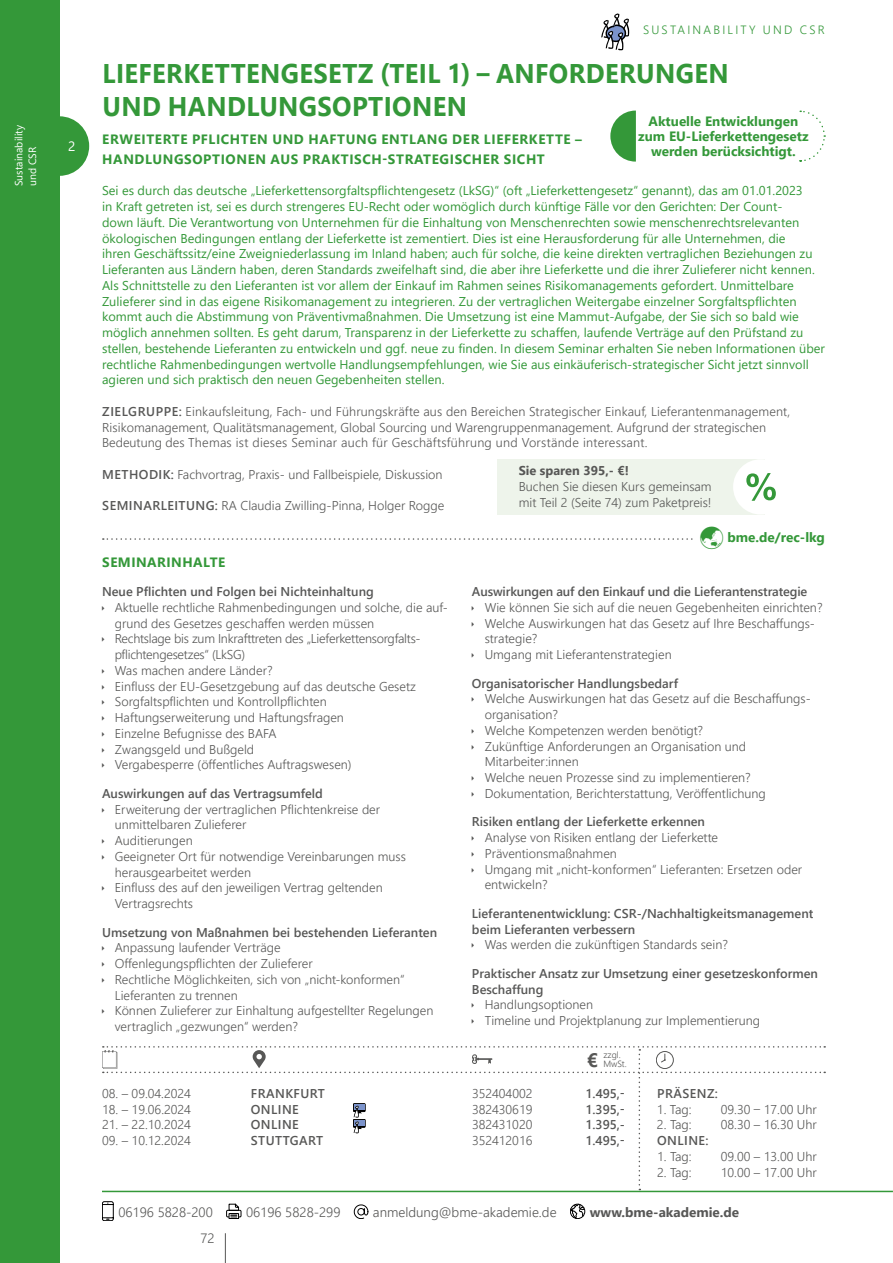
<style>
.page{position:relative;width:893px;height:1263px;background:#fff}
.page>*{position:absolute;margin:0;border:0;box-sizing:border-box;transform-origin:0 0}
.t1{font:700 27px/33px "Segoe UI";letter-spacing:.015em;color:#349839;scale:.95 1}
.t2{font:700 19.5px "Segoe UI";color:#575756}
.t3{font:700 13.5px/19.5px "Segoe UI";letter-spacing:.04em;color:#349839}
.t4{font:700 13.5px/15px "Segoe UI";color:#349839;text-align:center}
.t5{font:300 13.5px "Segoe UI";color:#575756}
.t6{font:700 13.5px "Segoe UI";color:#575756}
.t7{font:13.5px "Segoe UI";color:#fff}
.t8{font:300 12.75px/15.8px "Segoe UI";color:#575756}
.t9{font:12.75px/15.8px "Segoe UI";color:#349839}
.t10{font:600 12.75px "Segoe UI";color:#575756}
.t11{font:600 12.75px "Segoe UI";letter-spacing:.035em;color:#575756}
.t12{font:300 12px "Segoe UI";letter-spacing:.185em;color:#349839}
.t13{font:10.5px/13.5px "Segoe UI";color:#fff}
.t14{font:300 9px/9px "Segoe UI";color:#575756}
.s1{font-weight:600}
.s2{font-weight:700}
</style>
<div class="page">
<div style="left:30px;top:116px;width:59px;height:60px;background:#349839;border-radius:50%"></div>
<div style="left:0;top:0;width:60px;height:1263px;background:#349839"></div>
<hr style="left:102px;top:1191px;width:791px;height:1px;background:#349839">
<hr style="left:225px;top:1233px;width:1px;height:30px;background:#575756">
<svg style="left:102px;top:1201px;width:12px;height:20px"></svg>
<div style="left:226px;top:1210px;width:15px;height:7px;border:1px solid #000"></div>
<svg style="left:229px;top:1204px;width:10px;height:15px"></svg>
<svg style="left:354px;top:1205px;width:14px;height:14px"></svg>
<svg style="left:570px;top:1204px;width:15px;height:15px"></svg>
<div style="left:570px;top:1204px;width:15px;height:15px;border:1px solid #000;border-radius:50%"></div>
<svg style="left:610px;top:111px;width:26px;height:51px"></svg>
<svg style="left:799px;top:110px;width:27px;height:52px"></svg>
<svg style="left:601px;top:13px;width:28px;height:37px"></svg>
<svg style="left:102px;top:1046px;width:723px;height:144px"></svg>
<div style="left:497px;top:459px;width:268px;height:55px;background:#eef4eb"></div>
<div style="left:733px;top:459px;width:55px;height:55px;background:#fff;border-radius:50%"></div>
<svg style="left:746px;top:473px;width:30px;height:28px"></svg>
<svg style="left:103px;top:538px;width:590px;height:2px"></svg>
<p class="t13" style="left:11px;top:186px;width:63px;rotate:-90deg">Sustainability und CSR</p>
<p class="t7" style="left:68px;top:134px;width:9px">2</p>
<p class="t12" style="left:643px;top:19px;width:183px">SUSTAINABILITY UND CSR</p>
<p class="t1" style="left:102px;top:55px;width:661px">LIEFERKETTENGESETZ (TEIL 1) – ANFORDERUNGEN<br>UND HANDLUNGSOPTIONEN</p>
<p class="t3" style="left:102px;top:129px;width:481px">ERWEITERTE PFLICHTEN UND HAFTUNG ENTLANG DER LIEFERKETTE –<br>HANDLUNGSOPTIONEN AUS PRAKTISCH-STRATEGISCHER SICHT</p>
<p class="t9" style="left:102px;top:182px;width:724px">Sei es durch das deutsche „Lieferkettensorgfaltspflichtengesetz (LkSG)“ (oft „Lieferkettengesetz“ genannt), das am 01.01.2023<br>in Kraft getreten ist, sei es durch strengeres EU-Recht oder womöglich durch künftige Fälle vor den Gerichten: Der Count-<br>down läuft. Die Verantwortung von Unternehmen für die Einhaltung von Menschenrechten sowie menschenrechtsrelevanten ökologischen Bedingungen entlang der Lieferkette ist zementiert. Dies ist eine Herausforderung für alle Unternehmen, die<br>ihren Geschäftssitz/eine Zweigniederlassung im Inland haben; auch für solche, die keine direkten vertraglichen Beziehungen zu Lieferanten aus Ländern haben, deren Standards zweifelhaft sind, die aber ihre Lieferkette und die ihrer Zulieferer nicht kennen.<br>Als Schnittstelle zu den Lieferanten ist vor allem der Einkauf im Rahmen seines Risikomanagements gefordert. Unmittelbare Zulieferer sind in das eigene Risikomanagement zu integrieren. Zu der vertraglichen Weitergabe einzelner Sorgfaltspflichten kommt auch die Abstimmung von Präventivmaßnahmen. Die Umsetzung ist eine Mammut-Aufgabe, der Sie sich so bald wie möglich annehmen sollten. Es geht darum, Transparenz in der Lieferkette zu schaffen, laufende Verträge auf den Prüfstand zu stellen, bestehende Lieferanten zu entwickeln und ggf. neue zu finden. In diesem Seminar erhalten Sie neben Informationen über rechtliche Rahmenbedingungen wertvolle Handlungsempfehlungen, wie Sie aus einkäuferisch-strategischer Sicht jetzt sinnvoll agieren und sich praktisch den neuen Gegebenheiten stellen.</p>
<p class="t8" style="left:102px;top:402px;width:690px"><span class="s1">ZIELGRUPPE:</span> Einkaufsleitung, Fach- und Führungskräfte aus den Bereichen Strategischer Einkauf, Lieferantenmanagement,<br>Risikomanagement, Qualitätsmanagement, Global Sourcing und Warengruppenmanagement. Aufgrund der strategischen<br>Bedeutung des Themas ist dieses Seminar auch für Geschäftsführung und Vorstände interessant.</p>
<p class="t8" style="left:102px;top:465px;width:342px"><span class="s1">METHODIK:</span> Fachvortrag, Praxis- und Fallbeispiele, Diskussion</p>
<p class="t8" style="left:102px;top:497px;width:344px"><span class="s1">SEMINARLEITUNG:</span> RA Claudia Zwilling-Pinna, Holger Rogge</p>
<p class="t4" style="left:638px;top:113px;width:172px">Aktuelle Entwicklungen zum EU-Lieferkettengesetz werden berücksichtigt.</p>
<p class="t8" style="left:519px;top:462px;width:194px"><span class="s2">Sie sparen 395,- €!<br></span>Buchen Sie diesen Kurs gemeinsam mit Teil 2 (Seite 74) zum Paketpreis!</p>
<p class="t3" style="left:102px;top:551px;width:124px">SEMINARINHALTE</p>
<p class="t8" style="left:115px;top:582px;width:334px;text-indent:-13px"><span class="s1">Neue Pflichten und Folgen bei Nichteinhaltung<br></span>Aktuelle rechtliche Rahmenbedingungen und solche, die auf&shy;grund des Gesetzes geschaffen werden müssen<br>Rechtslage bis zum Inkrafttreten des „Lieferkettensorgfalts-- pflichtengesetzes“ (LkSG)<br>Was machen andere Länder?<br>Einfluss der EU-Gesetzgebung auf das deutsche Gesetz Sorgfaltspflichten und Kontrollpflichten<br>Haftungserweiterung und Haftungsfragen<br>Einzelne Befugnisse des BAFA<br>Zwangsgeld und Bußgeld<br>Vergabesperre (öffentliches Auftragswesen)</p>
<p class="t8" style="left:115px;top:784px;width:293px;text-indent:-13px"><span class="s1">Auswirkungen auf das Vertragsumfeld<br></span>Erweiterung der vertraglichen Pflichtenkreise der unmittelbaren Zulieferer<br>Auditierungen<br>Geeigneter Ort für notwendige Vereinbarungen muss herausgearbeitet werden<br>Einfluss des auf den jeweiligen Vertrag geltenden Vertragsrechts</p>
<p class="t8" style="left:115px;top:923px;width:324px;text-indent:-13px"><span class="s1">Umsetzung von Maßnahmen bei bestehenden Lieferanten </span>Anpassung laufender Verträge<br>Offenlegungspflichten der Zulieferer<br>Rechtliche Möglichkeiten, sich von „nicht-konformen“ Lieferanten zu trennen<br>Können Zulieferer zur Einhaltung aufgestellter Regelungen vertraglich „gezwungen“ werden?</p>
<p class="t4" style="left:727px;top:529px;width:99px">bme.de/rec-lkg</p>
<p class="t8" style="left:485px;top:582px;width:339px;text-indent:-13px"><span class="s1">Auswirkungen auf den Einkauf und die Lieferantenstrategie </span>Wie können Sie sich auf die neuen Gegebenheiten einrichten?<br>Welche Auswirkungen hat das Gesetz auf Ihre Beschaffungs&shy;strategie?<br>Umgang mit Lieferantenstrategien</p>
<p class="t8" style="left:485px;top:674px;width:326px;text-indent:-13px"><span class="s1">Organisatorischer Handlungsbedarf<br></span>Welche Auswirkungen hat das Gesetz auf die Beschaffungs&shy;organisation?<br>Welche Kompetenzen werden benötigt?<br>Zukünftige Anforderungen an Organisation und Mitarbeiter:innen<br>Welche neuen Prozesse sind zu implementieren?<br>Dokumentation, Berichterstattung, Veröffentlichung</p>
<p class="t8" style="left:485px;top:813px;width:319px;text-indent:-13px"><span class="s1">Risiken entlang der Lieferkette erkennen<br></span>Analyse von Risiken entlang der Lieferkette Präventionsmaßnahmen<br>Umgang mit „nicht-konformen“ Lieferanten: Ersetzen oder entwickeln?</p>
<p class="t10" style="left:472px;top:901px;width:343px">Lieferantenentwicklung: CSR-/Nachhaltigkeitsmanagement</p>
<p class="t10" style="left:472px;top:917px;width:165px">beim Lieferanten verbessern</p>
<p class="t8" style="left:485px;top:936px;width:245px">Was werden die zukünftigen Standards sein?</p>
<p class="t10" style="left:472px;top:961px;width:347px">Praktischer Ansatz zur Umsetzung einer gesetzeskonformen</p>
<p class="t10" style="left:472px;top:977px;width:73px">Beschaffung</p>
<p class="t8" style="left:485px;top:996px;width:110px">Handlungsoptionen</p>
<p class="t8" style="left:485px;top:1011px;width:277px">Timeline und Projektplanung zur Implementierung</p>
<h2 class="t2" style="left:587px;top:1042px;width:13px">€</h2>
<p class="t14" style="left:603px;top:1050px;width:25px">zzgl.<br>MwSt.</p>
<p class="t8" style="left:102px;top:1084px;width:90px">08. – 09.04.2024</p>
<p class="t11" style="left:251px;top:1081px;width:76px">FRANKFURT</p>
<p class="t8" style="left:472px;top:1084px;width:62px">352404002</p>
<p class="t10" style="left:585px;top:1081px;width:41px">1.495,-</p>
<p class="t8" style="left:102px;top:1100px;width:90px">18. – 19.06.2024</p>
<p class="t10" style="left:251px;top:1097px;width:49px">ONLINE</p>
<p class="t8" style="left:472px;top:1100px;width:62px">382430619</p>
<p class="t10" style="left:585px;top:1097px;width:41px">1.395,-</p>
<p class="t8" style="left:102px;top:1116px;width:90px">21. – 22.10.2024</p>
<p class="t10" style="left:251px;top:1113px;width:49px">ONLINE</p>
<p class="t8" style="left:472px;top:1116px;width:62px">382431020</p>
<p class="t10" style="left:585px;top:1113px;width:41px">1.395,-</p>
<p class="t8" style="left:102px;top:1131px;width:90px">09. – 10.12.2024</p>
<p class="t11" style="left:251px;top:1128px;width:74px">STUTTGART</p>
<p class="t8" style="left:472px;top:1131px;width:62px">352412016</p>
<p class="t10" style="left:585px;top:1128px;width:41px">1.495,-</p>
<p class="t11" style="left:657px;top:1081px;width:62px">PRÄSENZ:</p>
<p class="t8" style="left:657px;top:1100px;width:36px">1. Tag:</p>
<p class="t8" style="left:721px;top:1100px;width:98px">09.30 – 17.00 Uhr</p>
<p class="t8" style="left:657px;top:1116px;width:36px">2. Tag:</p>
<p class="t8" style="left:721px;top:1116px;width:98px">08.30 – 16.30 Uhr</p>
<p class="t10" style="left:657px;top:1128px;width:53px">ONLINE:</p>
<p class="t8" style="left:657px;top:1147px;width:36px">1. Tag:</p>
<p class="t8" style="left:721px;top:1147px;width:98px">09.00 – 13.00 Uhr</p>
<p class="t8" style="left:657px;top:1163px;width:36px">2. Tag:</p>
<p class="t8" style="left:721px;top:1163px;width:98px">10.00 – 17.00 Uhr</p>
<p class="t5" style="left:118px;top:1199px;width:96px">06196 5828-200</p>
<p class="t5" style="left:246px;top:1199px;width:96px">06196 5828-299</p>
<p class="t5" style="left:373px;top:1199px;width:185px">anmeldung@bme-akademie.de</p>
<p class="t6" style="left:590px;top:1199px;width:151px">www.bme-akademie.de</p>
<p class="t5" style="left:200px;top:1225px;width:16px">72</p>
</div>
